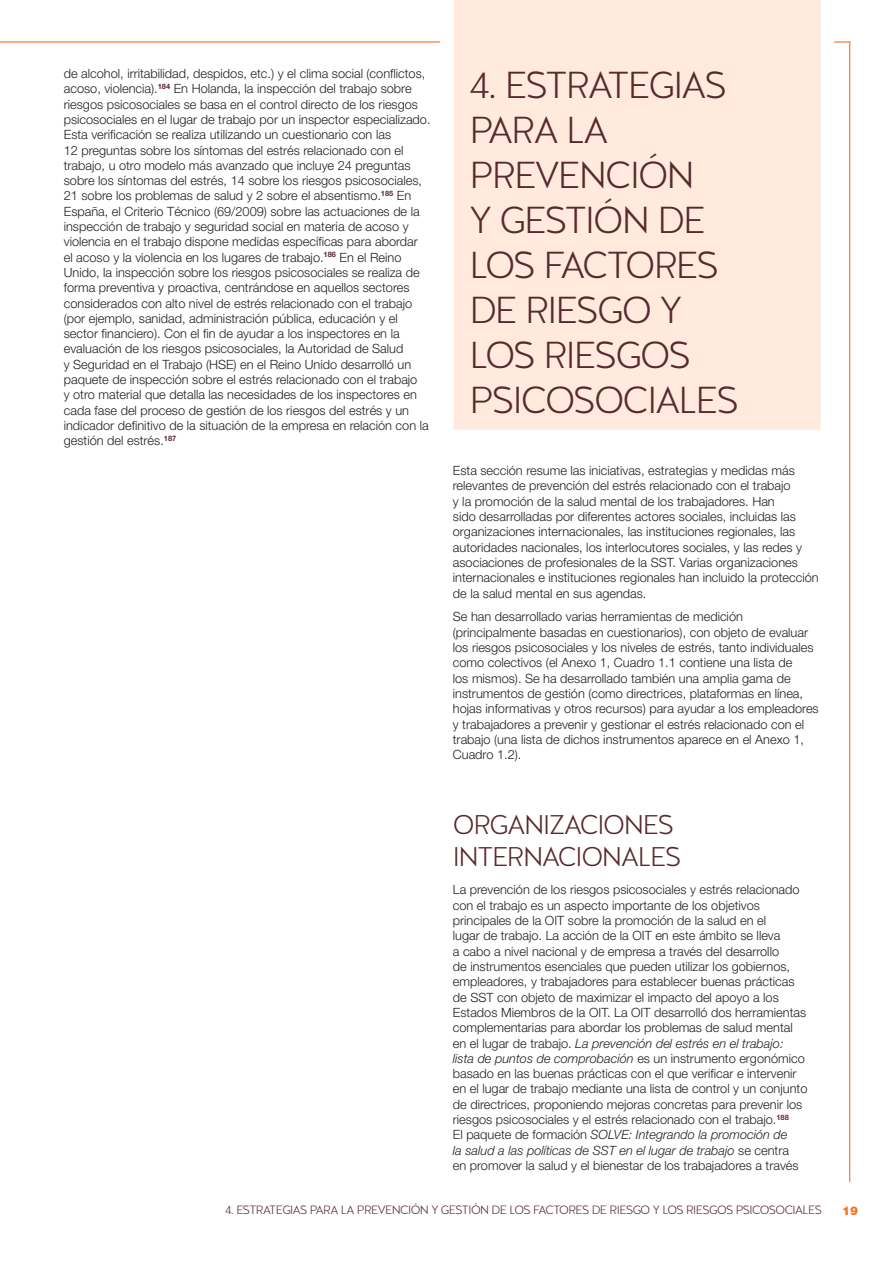
<style>
.page{position:relative;width:893px;height:1263px;background:#fff}
.page>*{position:absolute;margin:0;border:0;box-sizing:border-box;transform-origin:0 0}
.t1{font:300 37.5px/45px "Halis GR";letter-spacing:-.05em;color:#582931}
.t2{font:300 27px/32.4px "Halis GR";letter-spacing:-.05em;color:#582931}
.t3{font:300 12.75px/15.3px "Helvetica Neue";color:#231f20}
.t4{font:300 12px "Halis GR";letter-spacing:-.05em;color:#582931}
.t5{font:900 12px "Helvetica Neue";color:#f57523}
.s1{font-style:italic}
</style>
<div class="page">
<hr style="left:0;top:41px;width:850px;height:2px;background:#f57523">
<hr style="left:849px;top:41px;width:1px;height:1141px;background:#f57523">
<svg style="left:440px;top:0;width:394px;height:430px;background:#feebdf"></svg>
<p class="t3" style="left:64px;top:66px;width:368px">de alcohol, irritabilidad, despidos, etc.) y el clima social (conflictos, acoso, violencia).<sup>184</sup> En Holanda, la inspección del trabajo sobre riesgos psicosociales se basa en el control directo de los riesgos psicosociales en el lugar de trabajo por un inspector especializado.<br>Esta verificación se realiza utilizando un cuestionario con las<br>12 preguntas sobre los síntomas del estrés relacionado con el trabajo, u otro modelo más avanzado que incluye 24 preguntas sobre los síntomas del estrés, 14 sobre los riesgos psicosociales, 21 sobre los problemas de salud y 2 sobre el absentismo.<sup>185</sup> En España, el Criterio Técnico (69/2009) sobre las actuaciones de la inspección de trabajo y seguridad social en materia de acoso y violencia en el trabajo dispone medidas específicas para abordar<br>el acoso y la violencia en los lugares de trabajo.<sup>186</sup> En el Reino Unido, la inspección sobre los riesgos psicosociales se realiza de forma preventiva y proactiva, centrándose en aquellos sectores considerados con alto nivel de estrés relacionado con el trabajo (por ejemplo, sanidad, administración pública, educación y el sector financiero). Con el fin de ayudar a los inspectores en la evaluación de los riesgos psicosociales, la Autoridad de Salud<br>y Seguridad en el Trabajo (HSE) en el Reino Unido desarrolló un paquete de inspección sobre el estrés relacionado con el trabajo<br>y otro material que detalla las necesidades de los inspectores en cada fase del proceso de gestión de los riesgos del estrés y un indicador definitivo de la situación de la empresa en relación con la gestión del estrés.<sup>187</sup></p>
<h1 class="t1" style="left:469px;top:64px;width:271px">4. ESTRATEGIAS<br>PARA LA<br>PREVENCIÓN<br>Y GESTIÓN DE<br>LOS FACTORES<br>DE RIESGO Y<br>LOS RIESGOS<br>PSICOSOCIALES</h1>
<p class="t3" style="left:453px;top:463px;width:367px">Esta sección resume las iniciativas, estrategias y medidas más relevantes de prevención del estrés relacionado con el trabajo<br>y la promoción de la salud mental de los trabajadores. Han<br>sido desarrolladas por diferentes actores sociales, incluidas las organizaciones internacionales, las instituciones regionales, las autoridades nacionales, los interlocutores sociales, y las redes y asociaciones de profesionales de la SST. Varias organizaciones internacionales e instituciones regionales han incluido la protección de la salud mental en sus agendas.</p>
<p class="t3" style="left:453px;top:609px;width:367px">Se han desarrollado varias herramientas de medición (principalmente basadas en cuestionarios), con objeto de evaluar los riesgos psicosociales y los niveles de estrés, tanto individuales como colectivos (el Anexo 1, Cuadro 1.1 contiene una lista de<br>los mismos). Se ha desarrollado también una amplia gama de instrumentos de gestión (como directrices, plataformas en línea, hojas informativas y otros recursos) para ayudar a los empleadores y trabajadores a prevenir y gestionar el estrés relacionado con el trabajo (una lista de dichos instrumentos aparece en el Anexo 1, Cuadro 1.2).</p>
<h2 class="t2" style="left:453px;top:809px;width:230px">ORGANIZACIONES<br>INTERNACIONALES</h2>
<p class="t3" style="left:453px;top:882px;width:356px">La prevención de los riesgos psicosociales y estrés relacionado con el trabajo es un aspecto importante de los objetivos principales de la OIT sobre la promoción de la salud en el<br>lugar de trabajo. La acción de la OIT en este ámbito se lleva<br>a cabo a nivel nacional y de empresa a través del desarrollo<br>de instrumentos esenciales que pueden utilizar los gobiernos, empleadores, y trabajadores para establecer buenas prácticas de SST con objeto de maximizar el impacto del apoyo a los Estados Miembros de la OIT. La OIT desarrolló dos herramientas complementarias para abordar los problemas de salud mental en el lugar de trabajo. <span class="s1">La prevención del estrés en el trabajo: lista de puntos de comprobación</span> es un instrumento ergonómico basado en las buenas prácticas con el que verificar e intervenir en el lugar de trabajo mediante una lista de control y un conjunto de directrices, proponiendo mejoras concretas para prevenir los riesgos psicosociales y el estrés relacionado con el trabajo.<sup>188<br></sup>El paquete de formación <span class="s1">SOLVE: Integrando la promoción de<br>la salud a las políticas de SST en el lugar de trabajo</span> se centra<br>en promover la salud y el bienestar de los trabajadores a través</p>
<p class="t4" style="left:225px;top:1202px;width:598px">4. ESTRATEGIAS PARA LA PREVENCIÓN Y GESTIÓN DE LOS FACTORES DE RIESGO Y LOS RIESGOS PSICOSOCIALES</p>
<p class="t5" style="left:842px;top:1203px;width:18px">19</p>
</div>
